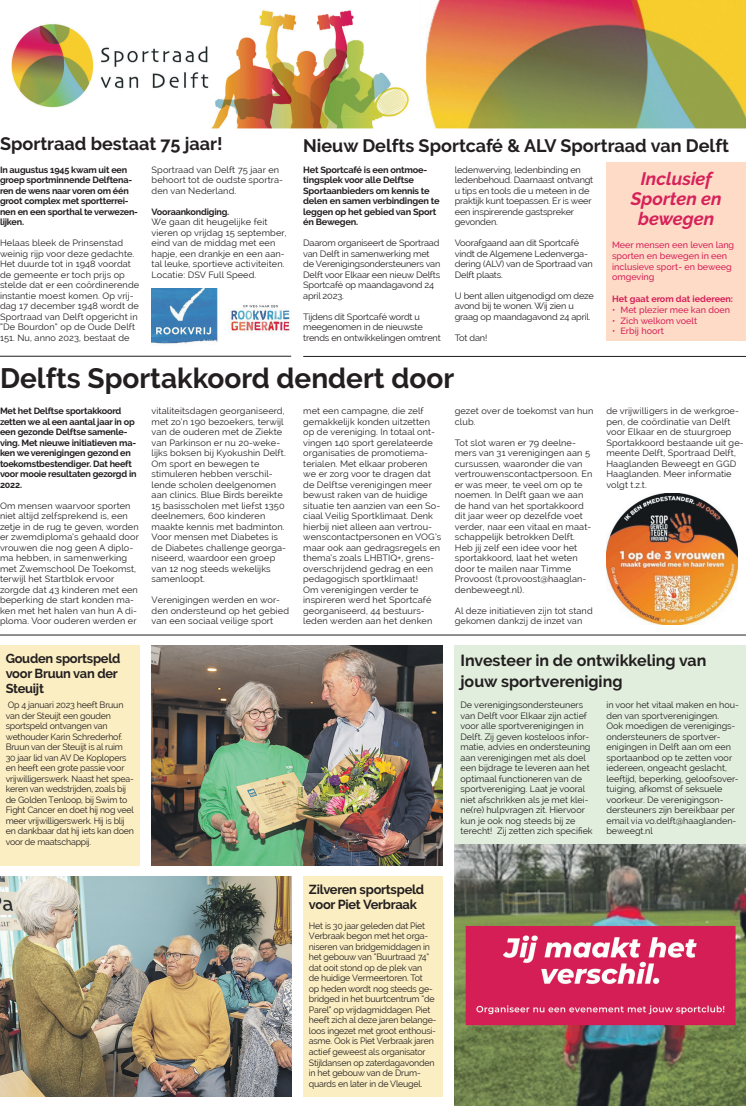
<style>
.page{position:relative;width:746px;height:1106px;background:#fff}
.page>*{position:absolute;margin:0;border:0;box-sizing:border-box;transform-origin:0 0}
.t1{font:700 28px "Raleway";color:#231f20}
.t2{font:700 18px "Raleway";color:#231f20}
.t3{font:italic 700 18px/20px "Raleway";color:#d62159;text-align:center}
.t4{font:700 16px/21px "Raleway";color:#231f20}
.t5{font:700 13px/15px "Raleway";letter-spacing:-.02em;color:#231f20}
.t6{font:9px/10.5px "Raleway";letter-spacing:.005em;color:#231f20}
.t7{font:9px/10.5px "Raleway";letter-spacing:-.02em;color:#231f20}
.t8{font:700 9px/10.5px "Raleway";letter-spacing:-.02em;color:#231f20}
.t9{font:500 9px/10.8px "Raleway";color:#d62159}
.t10{font:700 9px "Raleway";color:#d62159}
</style>
<div class="page">
<img style="left:11px;top:0;width:735px;height:129px">
<img style="left:152px;top:288px;width:138px;height:56px">
<div style="left:606px;top:162px;width:140px;height:178px;background:#fddbc7"></div>
<hr style="left:303px;top:356px;width:443px;height:1px;background:#231f20">
<hr style="left:0;top:356px;width:291px;height:1px;background:#231f20">
<img style="left:606px;top:493px;width:131px;height:131px">
<hr style="left:0;top:634px;width:746px;height:1px;background:#231f20">
<div style="left:455px;top:645px;width:291px;height:199px;background:#e1eedd"></div>
<img style="left:455px;top:844px;width:291px;height:262px">
<img style="left:152px;top:645px;width:291px;height:220px">
<div style="left:0;top:645px;width:140px;height:220px;background:#fbeec2"></div>
<img style="left:0;top:876px;width:291px;height:220px">
<div style="left:303px;top:876px;width:140px;height:220px;background:#fbeec2"></div>
<h2 class="t2" style="left:0;top:134px;width:224px">Sportraad bestaat 75 jaar!</h2>
<p class="t8" style="left:0;top:164px;width:140px">In augustus 1945 kwam uit een groep sportminnende Delftena&shy;ren de wens naar voren om één groot complex met sportterrei&shy;nen en een sporthal te verwezen&shy;lijken.</p>
<p class="t6" style="left:0;top:238px;width:141px">Helaas bleek de Prinsenstad weinig rijp voor deze gedachte.<br>Het duurde tot in 1948 voordat de gemeente er toch prijs op stelde dat er een coördinerende instantie moest komen. Op vrij&shy;dag 17 december 1948 wordt de<br>Sportraad van Delft opgericht in “De Bourdon” op de Oude Delft<br>151. Nu, anno 2023, bestaat de</p>
<p class="t6" style="left:152px;top:164px;width:133px">Sportraad van Delft 75 jaar en behoort tot de oudste sportra&shy;den van Nederland.</p>
<p class="t8" style="left:152px;top:206px;width:79px">Vooraankondiging.</p>
<p class="t6" style="left:152px;top:217px;width:137px">We gaan dit heugelijke feit vieren op vrijdag 15 september, eind van de middag met een hapje, een drankje en een aan&shy;tal leuke, sportieve activiteiten.<br>Locatie: DSV Full Speed.</p>
<h2 class="t2" style="left:303px;top:135px;width:427px">Nieuw Delfts Sportcafé &amp; ALV Sportraad van Delft</h2>
<p class="t8" style="left:303px;top:164px;width:138px">Het Sportcafé is een ontmoe&shy;tingsplek voor alle Delftse<br>Sportaanbieders om kennis te delen en samen verbindingen te leggen op het gebied van Sport én Bewegen.</p>
<p class="t7" style="left:303px;top:238px;width:139px">Daarom organiseert de Sportraad van Delft in samenwerking met de Verenigingsondersteuners van<br>Delft voor Elkaar een nieuw Delfts<br>Sportcafé op maandagavond 24 april 2023.</p>
<p class="t7" style="left:303px;top:311px;width:139px">Tijdens dit Sportcafé wordt u meegenomen in de nieuwste trends en ontwikkelingen omtrent</p>
<p class="t7" style="left:455px;top:164px;width:140px">ledenwerving, ledenbinding en ledenbehoud. Daarnaast ontvangt u tips en tools die u meteen in de praktijk kunt toepassen. Er is weer een inspirerende gastspreker gevonden.</p>
<p class="t7" style="left:455px;top:238px;width:139px">Voorafgaand aan dit Sportcafé vindt de Algemene Ledenverga&shy;dering (ALV) van de Sportraad van<br>Delft plaats.</p>
<p class="t7" style="left:455px;top:290px;width:141px">U bent allen uitgenodigd om deze avond bij te wonen. Wij zien u graag op maandagavond 24 april.</p>
<p class="t6" style="left:455px;top:332px;width:34px">Tot dan!</p>
<h2 class="t3" style="left:630px;top:169px;width:92px">Inclusief<br>Sporten en bewegen</h2>
<p class="t9" style="left:612px;top:239px;width:124px">Meer mensen een leven lang sporten en bewegen in een inclusieve sport- en beweeg omgeving</p>
<p class="t10" style="left:612px;top:294px;width:122px">Het gaat erom dat iedereen:</p>
<p class="t9" style="left:612px;top:304px;width:119px">• Met plezier mee kan doen</p>
<p class="t9" style="left:612px;top:315px;width:87px">• Zich welkom voelt</p>
<p class="t9" style="left:612px;top:326px;width:53px">• Erbij hoort</p>
<h1 class="t1" style="left:0;top:362px;width:456px">Delfts Sportakkoord dendert door</h1>
<p class="t8" style="left:0;top:406px;width:138px">Met het Delftse sportakkoord zetten we al een aantal jaar in op een gezonde Delftse samenle&shy;ving. Met nieuwe initiatieven ma&shy;ken we verenigingen gezond en toekomstbestendiger. Dat heeft voor mooie resultaten gezorgd in<br>2022.</p>
<p class="t6" style="left:0;top:500px;width:140px">Om mensen waarvoor sporten niet altijd zelfsprekend is, een zetje in de rug te geven, worden er zwemdiploma’s gehaald door vrouwen die nog geen A diplo&shy;ma hebben, in samenwerking met Zwemschool De Toekomst, terwijl het Startblok ervoor zorgde dat 43 kinderen met een beperking de start konden ma&shy;ken met het halen van hun A di&shy;ploma. Voor ouderen werden er</p>
<p class="t6" style="left:303px;top:406px;width:140px">met een campagne, die zelf gemakkelijk konden uitzetten op de vereniging. In totaal ont&shy;vingen 140 sport gerelateerde organisaties de promotiema&shy;terialen. Met elkaar proberen we er zorg voor te dragen dat de Delftse verenigingen meer bewust raken van de huidige situatie ten aanzien van een So&shy;ciaal Veilig Sportklimaat. Denk hierbij niet alleen aan vertrou&shy;wenscontactpersonen en VOG’s maar ook aan gedragsregels en thema’s zoals LHBTIQ+, grens&shy;overschrijdend gedrag en een pedagogisch sportklimaat!<br>Om verenigingen verder te inspireren werd het Sportcafé georganiseerd, 44 bestuurs&shy;leden werden aan het denken</p>
<p class="t6" style="left:455px;top:406px;width:140px">gezet over de toekomst van hun club.</p>
<p class="t6" style="left:152px;top:406px;width:136px">vitaliteitsdagen georganiseerd, met zo’n 190 bezoekers, terwijl van de ouderen met de Ziekte van Parkinson er nu 20-weke&shy;lijks boksen bij Kyokushin Delft.<br>Om sport en bewegen te stimuleren hebben verschil&shy;lende scholen deelgenomen aan clinics. Blue Birds bereikte<br>15 basisscholen met liefst 1350 deelnemers, 600 kinderen maakte kennis met badminton.<br>Voor mensen met Diabetes is de Diabetes challenge georga&shy;niseerd, waardoor een groep van 12 nog steeds wekelijks samenloopt.</p>
<p class="t6" style="left:152px;top:595px;width:139px">Verenigingen werden en wor&shy;den ondersteund op het gebied van een sociaal veilige sport</p>
<p class="t6" style="left:455px;top:437px;width:139px">Tot slot waren er 79 deelne&shy;mers van 31 verenigingen aan 5 cursussen, waaronder die van vertrouwenscontactpersoon. En er was meer, te veel om op te noemen. In Delft gaan we aan de hand van het sportakkoord dit jaar weer op dezelfde voet verder, naar een vitaal en maat&shy;schappelijk betrokken Delft.<br>Heb jij zelf een idee voor het sportakkoord, laat het weten door te mailen naar Timme<br>Provoost (t.provoost@haaglan&shy;denbeweegt.nl).</p>
<p class="t6" style="left:455px;top:605px;width:139px">Al deze initiatieven zijn tot stand gekomen dankzij de inzet van</p>
<p class="t6" style="left:606px;top:406px;width:139px">de vrijwilligers in de werkgroe&shy;pen, de coördinatie van Delft voor Elkaar en de stuurgroep<br>Sportakkoord bestaande uit ge&shy;meente Delft, Sportraad Delft,<br>Haaglanden Beweegt en GGD<br>Haaglanden. Meer informatie volgt t.z.t.</p>
<h3 class="t5" style="left:6px;top:651px;width:116px">Gouden sportspeld voor Bruun van der<br>Steuijt</h3>
<p class="t7" style="left:6px;top:700px;width:130px">Op 4 januari 2023 heeft Bruun van der Steuijt een gouden sportspeld ontvangen van wethouder Karin Schrederhof.<br>Bruun van der Steuijt is al ruim<br>30 jaar lid van AV De Koplopers en heeft een grote passie voor vrijwilligerswerk. Naast het spea&shy;keren van wedstrijden, zoals bij de Golden Tenloop, bij Swim to<br>Fight Cancer en doet hij nog veel meer vrijwilligerswerk. Hij is blij en dankbaar dat hij iets kan doen voor de maatschappij.</p>
<h3 class="t5" style="left:309px;top:882px;width:117px">Zilveren sportspeld voor Piet Verbraak</h3>
<p class="t7" style="left:309px;top:920px;width:129px">Het is 30 jaar geleden dat Piet<br>Verbraak begon met het orga&shy;niseren van bridgemiddagen in het gebouw van “Buurtraad 74” dat ooit stond op de plek van<br>de huidige Vermeertoren. Tot<br>op heden wordt nog steeds ge&shy;bridged in het buurtcentrum “de<br>Parel” op vrijdagmiddagen. Piet heeft zich al deze jaren belange&shy;loos ingezet met groot enthousi&shy;asme. Ook is Piet Verbraak jaren actief geweest als organisator<br>Stijldansen op zaterdagavonden in het gebouw van de Drum&shy;quards en later in de Vleugel.</p>
<h3 class="t4" style="left:460px;top:650px;width:247px">Investeer in de ontwikkeling van jouw sportvereniging</h3>
<p class="t6" style="left:460px;top:700px;width:134px">De verenigingsondersteuners van Delft voor Elkaar zijn actief voor alle sportverenigingen in<br>Delft. Zij geven kosteloos infor&shy;matie, advies en ondersteuning aan verenigingen met als doel een bijdrage te leveren aan het optimaal functioneren van de sportvereniging. Laat je vooral niet afschrikken als je met klei&shy;ne(re) hulpvragen zit. Hiervoor kun je ook nog steeds bij ze terecht! Zij zetten zich specifiek</p>
<p class="t6" style="left:606px;top:700px;width:134px">in voor het vitaal maken en hou&shy;den van sportverenigingen.<br>Ook moedigen de verenigings&shy;ondersteuners de sportver&shy;enigingen in Delft aan om een sportaanbod op te zetten voor iedereen, ongeacht geslacht, leeftijd, beperking, geloofsover&shy;tuiging, afkomst of seksuele voorkeur. De verenigingson&shy;dersteuners zijn bereikbaar per email via vo.delft@haaglanden&shy;beweegt.nl</p>
</div>
